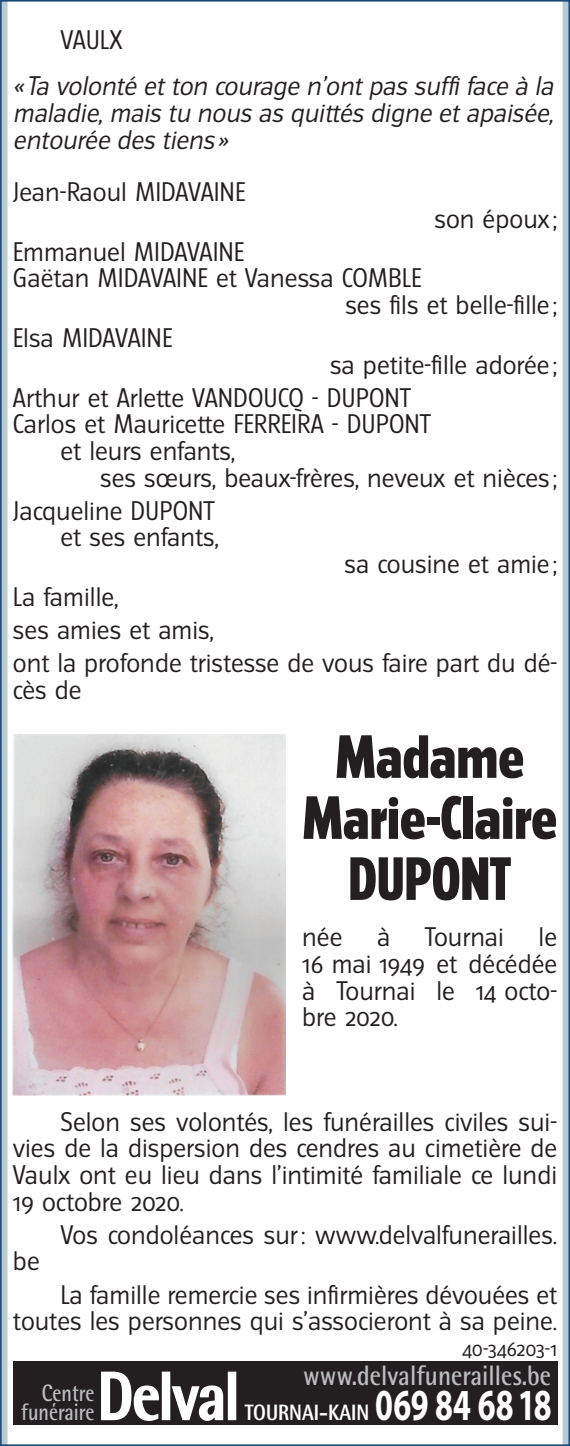
<style>
.page{position:relative;width:570px;height:1446px;background:#fff}
.page>*{position:absolute;margin:0;border:0;box-sizing:border-box;transform-origin:0 0}
.t1{font:800 68.4px "Rotis Semi Sans";letter-spacing:-.03em;color:#fff;scale:.86 1}
.t2{font:800 54.6px/60.9px "Turmino";color:#231f20;text-align:center}
.t3{font:700 44.4px "Myriad";letter-spacing:.005em;color:#fff;scale:.72 1}
.t4{font:700 28.2px "Rotis Semi Sans";color:#bcbdc0;scale:.86 1}
.t5{font:24px/26.7px "Turmino";color:#231f20}
.t6{font:italic 24px/26.7px "Turmino";color:#231f20;text-align:justify}
.t7{font:700 23.7px/18.6px "Rotis Semi Sans";color:#bcbdc0;text-align:right;scale:.82 1}
.t8{font:800 22.2px "Rotis Semi Sans";color:#fff;scale:.86 1}
.t9{font:19.2px "Turmino";letter-spacing:-.01em;color:#231f20}
</style>
<div class="page">
<svg style="left:0;top:0;width:8px;height:1446px;fill:#bacad5"></svg>
<div style="left:562px;top:0;width:8px;height:1446px;background:#bacad5"></div>
<div style="left:13px;top:1361px;width:544px;height:64px;background:#231f20"></div>
<svg style="left:101px;top:1371px;width:58px;height:50px"></svg>
<div style="left:162px;top:1371px;width:8px;height:49px;border:1px solid #fff"></div>
<svg style="left:171px;top:1385px;width:53px;height:36px"></svg>
<div style="left:228px;top:1371px;width:8px;height:49px;border:1px solid #fff"></div>
<img style="left:13px;top:735px;width:272px;height:360px">
<p class="t5" style="left:60px;top:27px;width:64px">VAULX</p>
<p class="t6" style="left:13px;top:73px;width:547px">« Ta volonté et ton courage n’ont pas suffi face à la maladie, mais tu nous as quittés digne et apaisée, entourée des tiens »</p>
<p class="t5" style="left:13px;top:178px;width:234px">Jean-Raoul MIDAVAINE</p>
<p class="t5" style="left:434px;top:205px;width:124px">son époux;</p>
<p class="t5" style="left:13px;top:238px;width:233px">Emmanuel MIDAVAINE</p>
<p class="t5" style="left:13px;top:265px;width:410px">Gaëtan MIDAVAINE et Vanessa COMBLE</p>
<p class="t5" style="left:345px;top:291px;width:213px">ses fils et belle-fille;</p>
<p class="t5" style="left:13px;top:324px;width:161px">Elsa MIDAVAINE</p>
<p class="t5" style="left:13px;top:348px;width:545px;line-height:33px;text-indent:317px">sa petite-fille adorée;<br>Arthur et Arlette VANDOUCQ - DUPONT</p>
<p class="t5" style="left:60px;top:411px;width:372px;text-indent:-47px">Carlos et Mauricette FERREIRA - DUPONT et leurs enfants,</p>
<p class="t5" style="left:13px;top:461px;width:545px;line-height:33px;text-indent:87px">ses sœurs, beaux-frères, neveux et nièces ;<br>Jacqueline DUPONT</p>
<p class="t5" style="left:60px;top:524px;width:160px">et ses enfants,</p>
<p class="t5" style="left:344px;top:550px;width:214px">sa cousine et amie;</p>
<p class="t5" style="left:13px;top:580px;width:545px;line-height:33px">La famille,<br>ses amies et amis,<br>ont la profonde tristesse de vous faire part du dé-</p>
<p class="t5" style="left:13px;top:676px;width:70px">cès de</p>
<h2 class="t2" style="left:302px;top:726px;width:256px">Madame<br>Marie‑Claire<br>DUPONT</h2>
<p class="t5" style="left:302px;top:923px;width:42px">née</p>
<p class="t5" style="left:377px;top:923px;width:15px">à</p>
<p class="t5" style="left:425px;top:923px;width:80px">Tournai</p>
<p class="t5" style="left:302px;top:923px;width:256px;text-align:justify;text-indent:236px">le 16 mai 1949 et décédée à Tournai le 14 octo&shy;bre 2020.</p>
<p class="t5" style="left:13px;top:1108px;width:546px;text-align:justify;text-indent:47px">Selon ses volontés, les funérailles civiles sui&shy;vies de la dispersion des cendres au cimetière de Vaulx ont eu lieu dans l’intimité familiale ce lundi 19 octobre 2020.</p>
<p class="t5" style="left:60px;top:1221px;width:498px">Vos condoléances sur: www.delvalfunerailles.</p>
<p class="t5" style="left:13px;top:1248px;width:28px">be</p>
<p class="t5" style="left:13px;top:1281px;width:546px;text-align:right">La famille remercie ses infirmières dévouées et toutes les personnes qui s’associeront à sa peine.</p>
<p class="t9" style="left:462px;top:1336px;width:97px">40‑346203‑1</p>
<h1 class="t1" style="left:97px;top:1353px;width:167px">Delval</h1>
<p class="t4" style="left:303px;top:1358px;width:290px">www.delvalfunerailles.be</p>
<p class="t8" style="left:245px;top:1398px;width:146px">TOURNAI-KAIN</p>
<p class="t7" style="left:21px;top:1383px;width:91px">Centre funéraire</p>
<h3 class="t3" style="left:375px;top:1382px;width:247px">069 84 6818</h3>
</div>
